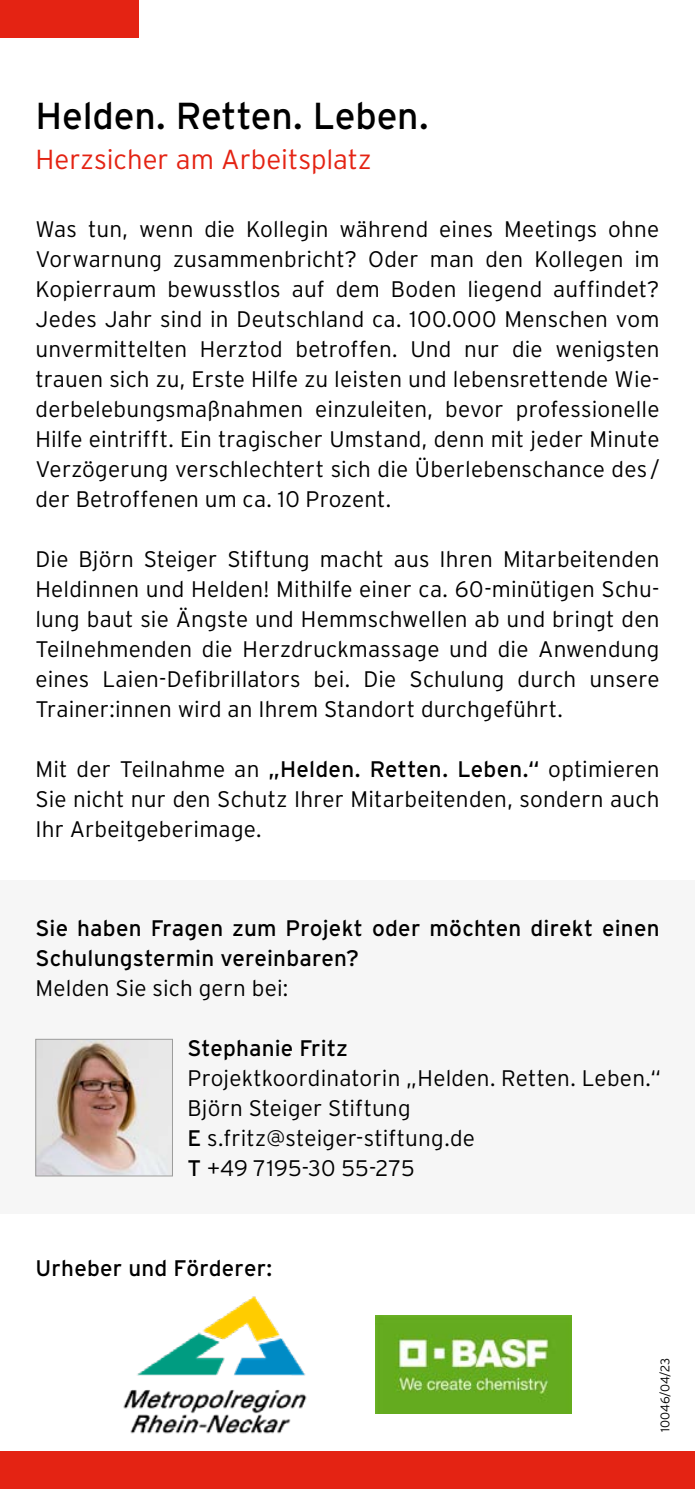
<style>
.page{position:relative;width:695px;height:1489px;background:#fff}
.page>*{position:absolute;margin:0;border:0;box-sizing:border-box;transform-origin:0 0}
.t1{font:37.5px "Interstate";letter-spacing:-.005em;color:#000}
.t2{font:300 27.5px "Interstate";color:#e42313}
.t3{font:300 22.5px/30px "Interstate";letter-spacing:.01em;color:#000;text-align:justify}
.t4{font:22.5px/30px "Interstate";letter-spacing:.01em;color:#000}
.t5{font:300 12.5px "Interstate";color:#000}
.s1{font-weight:400}
</style>
<div class="page">
<img style="left:123px;top:1296px;width:184px;height:138px">
<img style="left:375px;top:1315px;width:196px;height:98px">
<div style="left:0;top:880px;width:694px;height:333px;background:#f6f6f6"></div>
<img style="left:37px;top:1040px;width:134px;height:134px">
<div style="left:35px;top:1038px;width:138px;height:138px;border:1px solid #9d9d9c"></div>
<div style="left:0;top:1451px;width:694px;height:37px;background:#e42313"></div>
<div style="left:0;top:0;width:139px;height:37px;background:#e42313"></div>
<h1 class="t1" style="left:35px;top:95px;width:394px">Helden. Retten. Leben.</h1>
<p class="t2" style="left:35px;top:144px;width:337px">Herzsicher am Arbeitsplatz</p>
<p class="t3" style="left:35px;top:214px;width:625px">Was tun, wenn die Kollegin während eines Meetings ohne Vorwarnung zusammenbricht? Oder man den Kollegen im Kopierraum bewusstlos auf dem Boden liegend auffindet?<br>Jedes Jahr sind in Deutschland ca. 100.000 Menschen vom unvermittelten Herztod betroffen. Und nur die wenigsten trauen sich zu, Erste Hilfe zu leisten und lebensrettende Wie&shy;derbelebungsmaßnahmen einzuleiten, bevor professionelle Hilfe eintrifft. Ein tragischer Umstand, denn mit jeder Minute Verzögerung verschlechtert sich die Überlebenschance des / der Betroffenen um ca. 10 Prozent.</p>
<p class="t3" style="left:35px;top:544px;width:625px">Die Björn Steiger Stiftung macht aus Ihren Mitarbeitenden Heldinnen und Helden! Mithilfe einer ca. 60-minütigen Schu&shy;lung baut sie Ängste und Hemmschwellen ab und bringt den Teilnehmenden die Herzdruckmassage und die Anwendung eines Laien-Defibrillators bei. Die Schulung durch unsere Trainer:innen wird an Ihrem Standort durchgeführt.</p>
<p class="t3" style="left:35px;top:754px;width:625px">Mit der Teilnahme an <span class="s1">„Helden. Retten. Leben.“</span> optimieren Sie nicht nur den Schutz Ihrer Mitarbeitenden, sondern auch Ihr Arbeitgeberimage.</p>
<p class="t4" style="left:35px;top:912px;width:625px">Sie haben Fragen zum Projekt oder möchten direkt einen<br>Schulungstermin vereinbaren?</p>
<p class="t3" style="left:35px;top:972px;width:254px">Melden Sie sich gern bei:</p>
<p class="t4" style="left:187px;top:1033px;width:162px">Stephanie Fritz</p>
<p class="t3" style="left:187px;top:1063px;width:475px;text-align:left">Projektkoordinatorin „Helden. Retten. Leben.“<br>Björn Steiger Stiftung<br><span class="s1">E</span> s.fritz@steiger-stiftung.de<br><span class="s1">T</span> +49 7195-30 55-275</p>
<p class="t4" style="left:35px;top:1253px;width:238px">Urheber und Förderer:</p>
<p class="t5" style="left:658px;top:1431px;width:76px;rotate:-90deg">10046/04/23</p>
</div>
